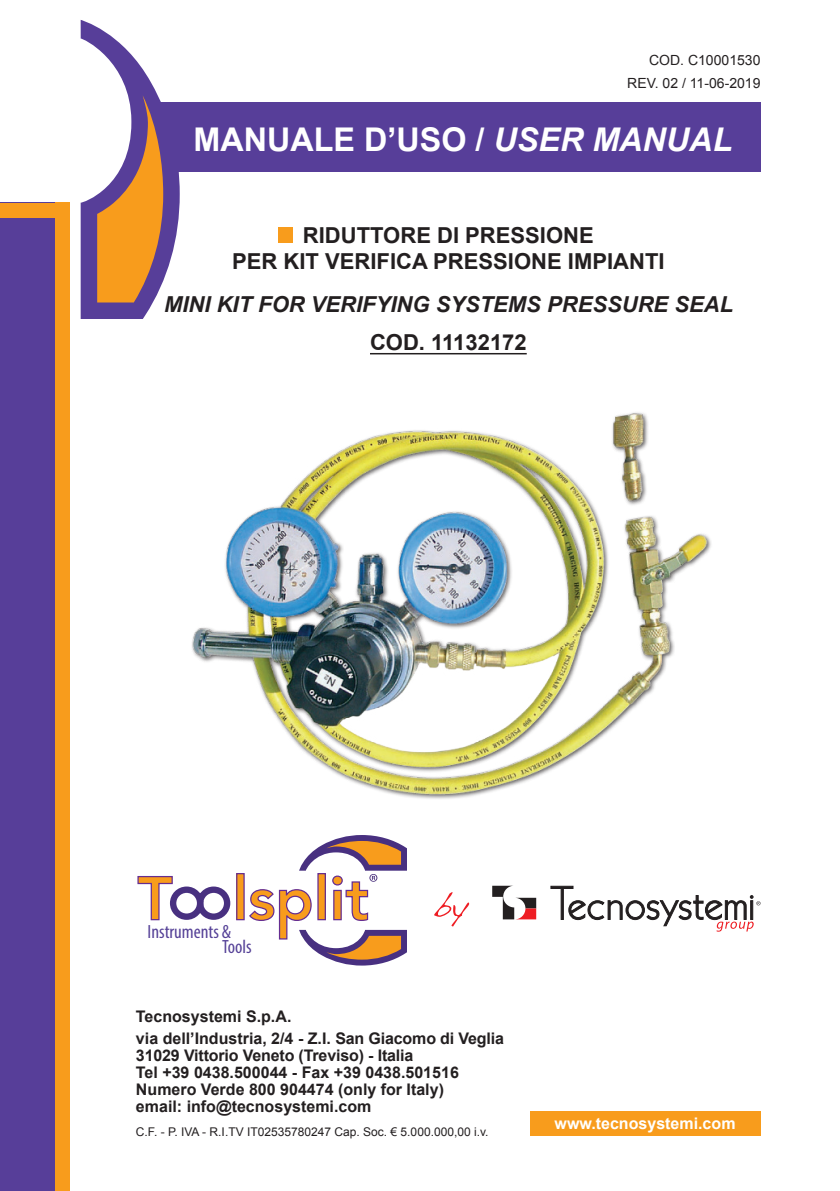
<style>
.page{position:relative;width:840px;height:1191px;background:#fff}
.page>*{position:absolute;margin:0;border:0;box-sizing:border-box;transform-origin:0 0}
.t1{font:700 32.6px "Arial";color:#fff}
.t2{font:700 22px/26.4px "Arial";color:#231f20;text-align:center}
.t3{font:italic 700 22px "Arial";color:#231f20}
.t4{font:condensed 19.2px/15.4px "Myriad Pro";color:#554197}
.t5{font:700 16px/17px "Arial";color:#231f20}
.t6{font:700 16px "Arial";color:#fff}
.t7{font:14px "Arial";color:#231f20}
.t8{font:12px "Arial";color:#231f20}
.s1{font-style:italic}
</style>
<div class="page">
<div style="left:154px;top:102px;width:606px;height:70px;background:#573e99"></div>
<hr style="left:370px;top:353px;width:156px;height:1px;background:#231f20">
<div style="left:278px;top:227px;width:15px;height:16px;background:#f89c1c"></div>
<div style="left:529px;top:1111px;width:230px;height:24px;background:#f89c1c"></div>
<svg style="left:492px;top:885px;width:44px;height:34px"></svg>
<svg style="left:550px;top:886px;width:210px;height:45px"></svg>
<svg style="left:434px;top:892px;width:35px;height:34px"></svg>
<div style="left:237px;top:873px;width:7px;height:46px;background:#f89c1c"></div>
<div style="left:236px;top:873px;width:8px;height:47px;border:1px solid #652d91"></div>
<svg style="left:137px;top:876px;width:94px;height:45px"></svg>
<svg style="left:249px;top:835px;width:158px;height:130px"></svg>
<svg style="left:81px;top:20px;width:99px;height:299px"></svg>
<div style="left:0;top:203px;width:70px;height:988px;background:#573e99"></div>
<div style="left:55px;top:203px;width:15px;height:988px;background:#f89c1c"></div>
<div style="left:0;top:203px;width:70px;height:15px;background:#f89c1c"></div>
<img style="left:192px;top:412px;width:519px;height:387px">
<p class="t7" style="left:648px;top:51px;width:113px">COD. C10001530</p>
<p class="t7" style="left:627px;top:74px;width:135px">REV. 02 / 11-06-2019</p>
<h1 class="t1" style="left:193px;top:118px;width:540px">MANUALE D’USO / <span class="s1">USER MANUAL</span></h1>
<h2 class="t2" style="left:232px;top:223px;width:433px">RIDUTTORE DI PRESSIONE<br>PER KIT VERIFICA PRESSIONE IMPIANTI</h2>
<h2 class="t3" style="left:164px;top:290px;width:570px">MINI KIT FOR VERIFYING SYSTEMS PRESSURE SEAL</h2>
<h2 class="t2" style="left:370px;top:329px;width:158px">COD. 11132172</h2>
<p class="t4" style="left:222px;top:923px;width:31px;text-indent:-75px">Instruments &amp;<br>Tools</p>
<p class="t5" style="left:136px;top:1005px;width:369px;line-height:22px">Tecnosystemi S.p.A.<br>via dell’Industria, 2/4 - Z.I. San Giacomo di Veglia</p>
<p class="t5" style="left:136px;top:1047px;width:324px">31029 Vittorio Veneto (Treviso) - Italia<br>Tel +39 0438.500044 - Fax +39 0438.501516<br>Numero Verde 800 904474 (only for Italy) email: info@tecnosystemi.com</p>
<p class="t8" style="left:136px;top:1123px;width:354px">C.F. - P. IVA - R.I.TV IT02535780247 Cap. Soc. € 5.000.000,00 i.v.</p>
<p class="t6" style="left:554px;top:1113px;width:182px">www.tecnosystemi.com</p>
</div>
